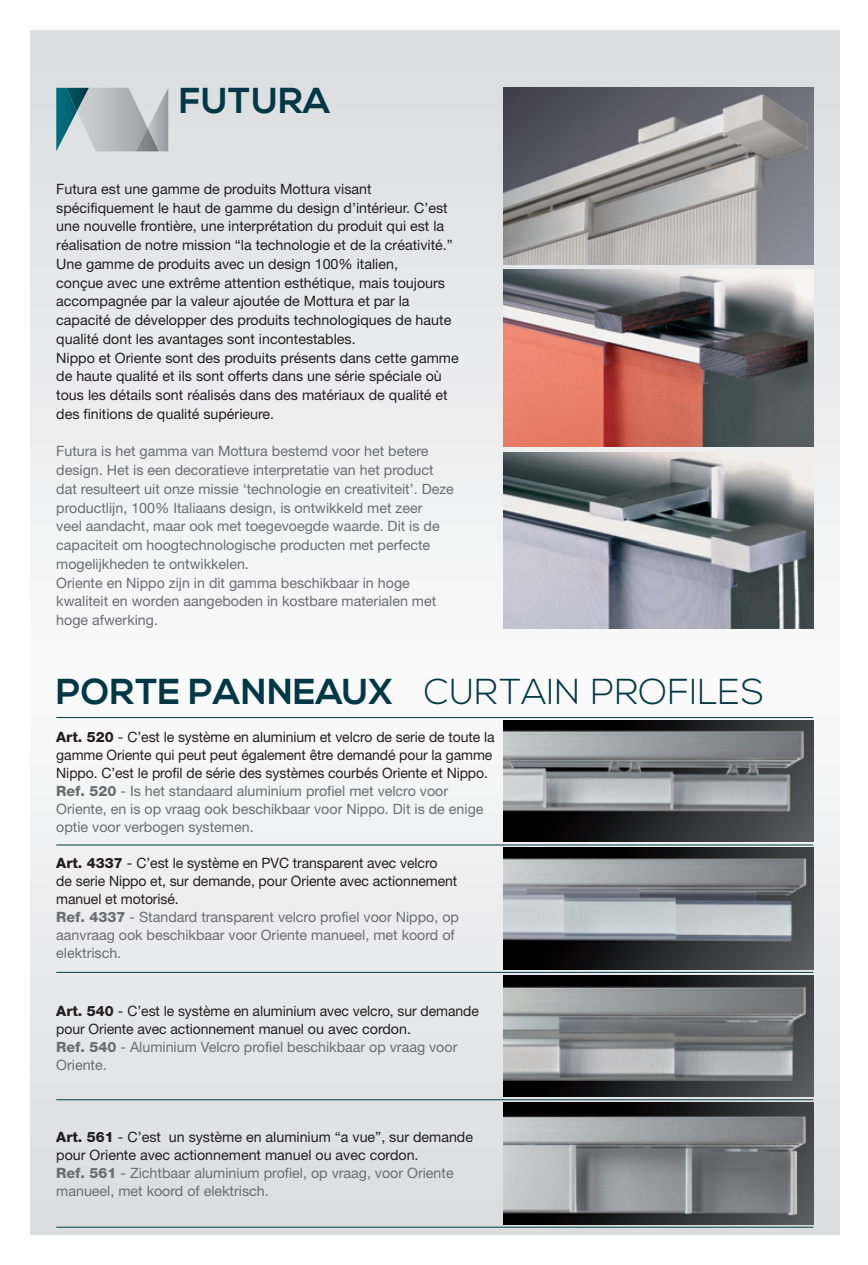
<style>
.page{position:relative;width:868px;height:1265px;background:#fff}
.page>*{position:absolute;margin:0;border:0;box-sizing:border-box;transform-origin:0 0}
.t1{font:300 36px "Nexa";letter-spacing:.01em;color:#003945}
.t2{font:700 36px "Nexa";letter-spacing:.01em;color:#003945}
.t3{font:14.25px/18px "Helvetica Neue";color:#231f20}
.t4{font:14.25px/18.8px "Helvetica Neue";color:#6c6d70}
.s1{font-weight:700}
.s2{font-weight:800}
.s3{font-weight:800;color:#6c6d70}
.s4{color:#6c6d70}
</style>
<div class="page">
<div style="left:30px;top:30px;width:808px;height:19px;background:#dcdddf"></div>
<div style="left:30px;top:50px;width:808px;height:19px;background:#dcdddf"></div>
<div style="left:30px;top:69px;width:808px;height:20px;background:#dddee0"></div>
<div style="left:30px;top:89px;width:808px;height:20px;background:#dedfe1"></div>
<div style="left:30px;top:109px;width:808px;height:19px;background:#dfe0e2"></div>
<div style="left:30px;top:128px;width:808px;height:20px;background:#e0e1e3"></div>
<div style="left:30px;top:148px;width:808px;height:20px;background:#e1e2e4"></div>
<div style="left:30px;top:168px;width:808px;height:19px;background:#e1e2e4"></div>
<div style="left:30px;top:187px;width:808px;height:20px;background:#e2e3e5"></div>
<div style="left:30px;top:207px;width:808px;height:20px;background:#e3e4e6"></div>
<div style="left:30px;top:227px;width:808px;height:20px;background:#e4e5e7"></div>
<div style="left:30px;top:247px;width:808px;height:19px;background:#e5e6e8"></div>
<div style="left:30px;top:266px;width:808px;height:20px;background:#e6e7e9"></div>
<div style="left:30px;top:286px;width:808px;height:20px;background:#e7e8e9"></div>
<div style="left:30px;top:306px;width:808px;height:19px;background:#e8e9ea"></div>
<div style="left:30px;top:325px;width:808px;height:20px;background:#e9eaeb"></div>
<div style="left:30px;top:345px;width:808px;height:20px;background:#eaebec"></div>
<div style="left:30px;top:365px;width:808px;height:20px;background:#ebebed"></div>
<div style="left:30px;top:385px;width:808px;height:19px;background:#ececee"></div>
<div style="left:30px;top:404px;width:808px;height:20px;background:#ededee"></div>
<div style="left:30px;top:424px;width:808px;height:20px;background:#eeeeef"></div>
<div style="left:30px;top:444px;width:808px;height:19px;background:#efeff0"></div>
<div style="left:30px;top:463px;width:808px;height:20px;background:#f0f0f1"></div>
<div style="left:30px;top:483px;width:808px;height:20px;background:#f0f1f2"></div>
<div style="left:30px;top:503px;width:808px;height:19px;background:#f1f2f3"></div>
<div style="left:30px;top:523px;width:808px;height:19px;background:#f3f4f4"></div>
<div style="left:30px;top:542px;width:808px;height:20px;background:#f4f5f5"></div>
<div style="left:30px;top:562px;width:808px;height:20px;background:#f5f5f6"></div>
<div style="left:30px;top:582px;width:808px;height:19px;background:#f6f6f7"></div>
<div style="left:30px;top:601px;width:808px;height:20px;background:#f7f7f8"></div>
<div style="left:30px;top:621px;width:808px;height:20px;background:#f8f8f9"></div>
<div style="left:30px;top:641px;width:808px;height:19px;background:#f9f9f9"></div>
<div style="left:30px;top:661px;width:808px;height:19px;background:#fafafa"></div>
<div style="left:30px;top:680px;width:808px;height:17px;background:#fafafa"></div>
<div style="left:30px;top:697px;width:808px;height:17px;background:#f9f9f9"></div>
<div style="left:30px;top:714px;width:808px;height:17px;background:#f8f8f9"></div>
<div style="left:30px;top:731px;width:808px;height:16px;background:#f7f7f8"></div>
<div style="left:30px;top:747px;width:808px;height:17px;background:#f6f6f7"></div>
<div style="left:30px;top:764px;width:808px;height:17px;background:#f5f5f6"></div>
<div style="left:30px;top:781px;width:808px;height:17px;background:#f4f5f5"></div>
<div style="left:30px;top:798px;width:808px;height:16px;background:#f3f4f4"></div>
<div style="left:30px;top:815px;width:808px;height:16px;background:#f1f2f3"></div>
<div style="left:30px;top:831px;width:808px;height:17px;background:#f0f1f2"></div>
<div style="left:30px;top:848px;width:808px;height:17px;background:#f0f0f1"></div>
<div style="left:30px;top:865px;width:808px;height:17px;background:#efeff0"></div>
<div style="left:30px;top:882px;width:808px;height:16px;background:#eeeeef"></div>
<div style="left:30px;top:898px;width:808px;height:17px;background:#ededee"></div>
<div style="left:30px;top:915px;width:808px;height:17px;background:#ececee"></div>
<div style="left:30px;top:932px;width:808px;height:17px;background:#ebebed"></div>
<div style="left:30px;top:949px;width:808px;height:17px;background:#eaebec"></div>
<div style="left:30px;top:966px;width:808px;height:16px;background:#e9eaeb"></div>
<div style="left:30px;top:982px;width:808px;height:17px;background:#e8e9ea"></div>
<div style="left:30px;top:999px;width:808px;height:17px;background:#e7e8e9"></div>
<div style="left:30px;top:1016px;width:808px;height:17px;background:#e6e7e9"></div>
<div style="left:30px;top:1033px;width:808px;height:17px;background:#e5e6e8"></div>
<div style="left:30px;top:1050px;width:808px;height:16px;background:#e4e5e7"></div>
<div style="left:30px;top:1066px;width:808px;height:17px;background:#e3e4e6"></div>
<div style="left:30px;top:1083px;width:808px;height:17px;background:#e2e3e5"></div>
<div style="left:30px;top:1100px;width:808px;height:17px;background:#e1e2e4"></div>
<div style="left:30px;top:1117px;width:808px;height:17px;background:#e1e2e4"></div>
<div style="left:30px;top:1134px;width:808px;height:16px;background:#e0e1e3"></div>
<div style="left:30px;top:1150px;width:808px;height:17px;background:#dfe0e2"></div>
<div style="left:30px;top:1167px;width:808px;height:17px;background:#dedfe1"></div>
<div style="left:30px;top:1184px;width:808px;height:17px;background:#dddee0"></div>
<div style="left:30px;top:1201px;width:808px;height:16px;background:#dcdddf"></div>
<div style="left:30px;top:1217px;width:808px;height:17px;background:#dcdddf"></div>
<svg style="left:56px;top:88px;width:112px;height:63px"></svg>
<img style="left:136px;top:128px;width:23px;height:23px">
<img style="left:503px;top:88px;width:309px;height:176px">
<img style="left:503px;top:270px;width:309px;height:176px">
<img style="left:503px;top:452px;width:309px;height:177px">
<img style="left:503px;top:720px;width:309px;height:122px">
<img style="left:503px;top:848px;width:309px;height:121px">
<img style="left:503px;top:975px;width:309px;height:122px">
<img style="left:503px;top:1103px;width:309px;height:121px">
<hr style="left:56px;top:844px;width:756px;height:1px;background:#003945">
<hr style="left:56px;top:972px;width:756px;height:1px;background:#003945">
<hr style="left:56px;top:1099px;width:756px;height:1px;background:#003945">
<hr style="left:56px;top:1227px;width:756px;height:1px;background:#003945">
<hr style="left:56px;top:717px;width:756px;height:1px;background:#003945">
<h1 class="t2" style="left:179px;top:79px;width:152px">FUTURA</h1>
<p class="t3" style="left:56px;top:179px;width:404px;line-height:18.8px">Futura est une gamme de produits Mottura visant spécifiquement le haut de gamme du design d’intérieur. C’est une nouvelle frontière, une interprétation du produit qui est la réalisation de notre mission “la technologie et de la créativité.” Une gamme de produits avec un design 100% italien,<br>conçue avec une extrême attention esthétique, mais toujours accompagnée par la valeur ajoutée de Mottura et par la capacité de développer des produits technologiques de haute qualité dont les avantages sont incontestables.<br>Nippo et Oriente sont des produits présents dans cette gamme de haute qualité et ils sont offerts dans une série spéciale où tous les détails sont réalisés dans des matériaux de qualité et des finitions de qualité supérieure.</p>
<p class="t4" style="left:56px;top:442px;width:399px">Futura is het gamma van Mottura bestemd voor het betere design. Het is een decoratieve interpretatie van het product dat resulteert uit onze missie ‘technologie en creativiteit’. Deze productlijn, 100% Italiaans design, is ontwikkeld met zeer<br>veel aandacht, maar ook met toegevoegde waarde. Dit is de capaciteit om hoogtechnologische producten met perfecte mogelijkheden te ontwikkelen.<br>Oriente en Nippo zijn in dit gamma beschikbaar in hoge kwaliteit en worden aangeboden in kostbare materialen met hoge afwerking.</p>
<h1 class="t1" style="left:56px;top:671px;width:708px"><span class="s1">PORTE PANNEAUX</span> CURTAIN PROFILES</h1>
<p class="t3" style="left:56px;top:728px;width:439px"><span class="s2">Art. 520</span> - C’est le système en aluminium et velcro de serie de toute la gamme Oriente qui peut peut également être demandé pour la gamme Nippo. C’est le profil de série des systèmes courbés Oriente et Nippo.<br><span class="s3">Ref. 520</span> <span class="s4">- Is het standaard aluminium profiel met velcro voor Oriente, en is op vraag ook beschikbaar voor Nippo. Dit is de enige optie voor verbogen systemen.</span></p>
<p class="t3" style="left:56px;top:854px;width:404px"><span class="s2">Art. 4337</span> - C’est le système en PVC transparent avec velcro<br>de serie Nippo et, sur demande, pour Oriente avec actionnement manuel et motorisé.<br><span class="s3">Ref. 4337</span> <span class="s4">- Standard transparent velcro profiel voor Nippo, op aanvraag ook beschikbaar voor Oriente manueel, met koord of elektrisch.</span></p>
<p class="t3" style="left:56px;top:1002px;width:424px"><span class="s2">Art. 540</span> - C’est le système en aluminium avec velcro, sur demande pour Oriente avec actionnement manuel ou avec cordon.<br><span class="s3">Ref. 540</span> <span class="s4">- Aluminium Velcro profiel beschikbaar op vraag voor Oriente.</span></p>
<p class="t3" style="left:56px;top:1128px;width:418px"><span class="s2">Art. 561</span> - C’est un système en aluminium “a vue”, sur demande pour Oriente avec actionnement manuel ou avec cordon.<br><span class="s3">Ref. 561</span> <span class="s4">- Zichtbaar aluminium profiel, op vraag, voor Oriente manueel, met koord of elektrisch.</span></p>
</div>
